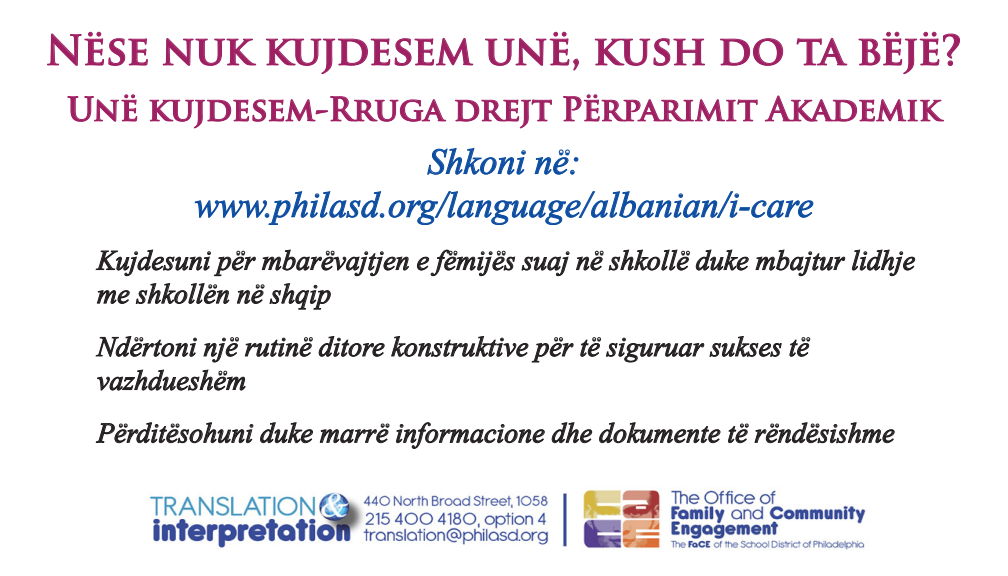
<style>
.page{position:relative;width:1008px;height:576px;background:#fff}
.page>*{position:absolute;margin:0;border:0;box-sizing:border-box;transform-origin:0 0}
.t1{font:700 40px "Trajan Pro";letter-spacing:-.005em;color:#9e1f62}
.t2{font:italic 36px "Times New Roman";color:#0d4da1}
.t3{font:700 32px "Trajan Pro";color:#9e1f62}
.t4{font:italic 28px "Times New Roman";color:#231f20}
</style>
<div class="page">
<svg style="left:47px;top:31px;width:101px;height:35px"></svg>
<svg style="left:162px;top:38px;width:95px;height:28px"></svg>
<svg style="left:266px;top:37px;width:208px;height:38px"></svg>
<svg style="left:485px;top:31px;width:94px;height:40px"></svg>
<svg style="left:594px;top:38px;width:111px;height:28px"></svg>
<svg style="left:720px;top:38px;width:64px;height:28px"></svg>
<svg style="left:796px;top:37px;width:52px;height:29px"></svg>
<svg style="left:858px;top:31px;width:102px;height:44px"></svg>
<svg style="left:67px;top:94px;width:71px;height:28px"></svg>
<svg style="left:149px;top:96px;width:298px;height:33px"></svg>
<svg style="left:455px;top:99px;width:97px;height:30px"></svg>
<svg style="left:563px;top:94px;width:381px;height:28px"></svg>
<svg style="left:427px;top:148px;width:99px;height:27px"></svg>
<svg style="left:534px;top:149px;width:45px;height:26px"></svg>
<svg style="left:194px;top:191px;width:620px;height:34px"></svg>
<svg style="left:95px;top:249px;width:821px;height:61px"></svg>
<svg style="left:95px;top:336px;width:716px;height:55px"></svg>
<svg style="left:95px;top:422px;width:800px;height:27px"></svg>
<img style="left:149px;top:490px;width:717px;height:60px">
<p class="t1" style="left:46px;top:25px;width:918px">Nëse nuk kujdesem unë, kush do ta bëjë?</p>
<p class="t3" style="left:67px;top:89px;width:875px">Unë kujdesem-Rruga drejt Përparimit Akademik</p>
<p class="t2" style="left:428px;top:137px;width:154px">Shkoni në:</p>
<p class="t2" style="left:195px;top:180px;width:620px">www.philasd.org/language/albanian/i-care</p>
<p class="t4" style="left:97px;top:241px;width:820px">Kujdesuni për mbarëvajtjen e fëmijës suaj në shkollë duke mbajtur lidhje</p>
<p class="t4" style="left:97px;top:275px;width:236px">me shkollën në shqip</p>
<p class="t4" style="left:97px;top:327px;width:714px">Ndërtoni një rutinë ditore konstruktive për të siguruar sukses të</p>
<p class="t4" style="left:97px;top:361px;width:151px">vazhdueshëm</p>
<p class="t4" style="left:97px;top:414px;width:799px">Përditësohuni duke marrë informacione dhe dokumente të rëndësishme</p>
</div>
